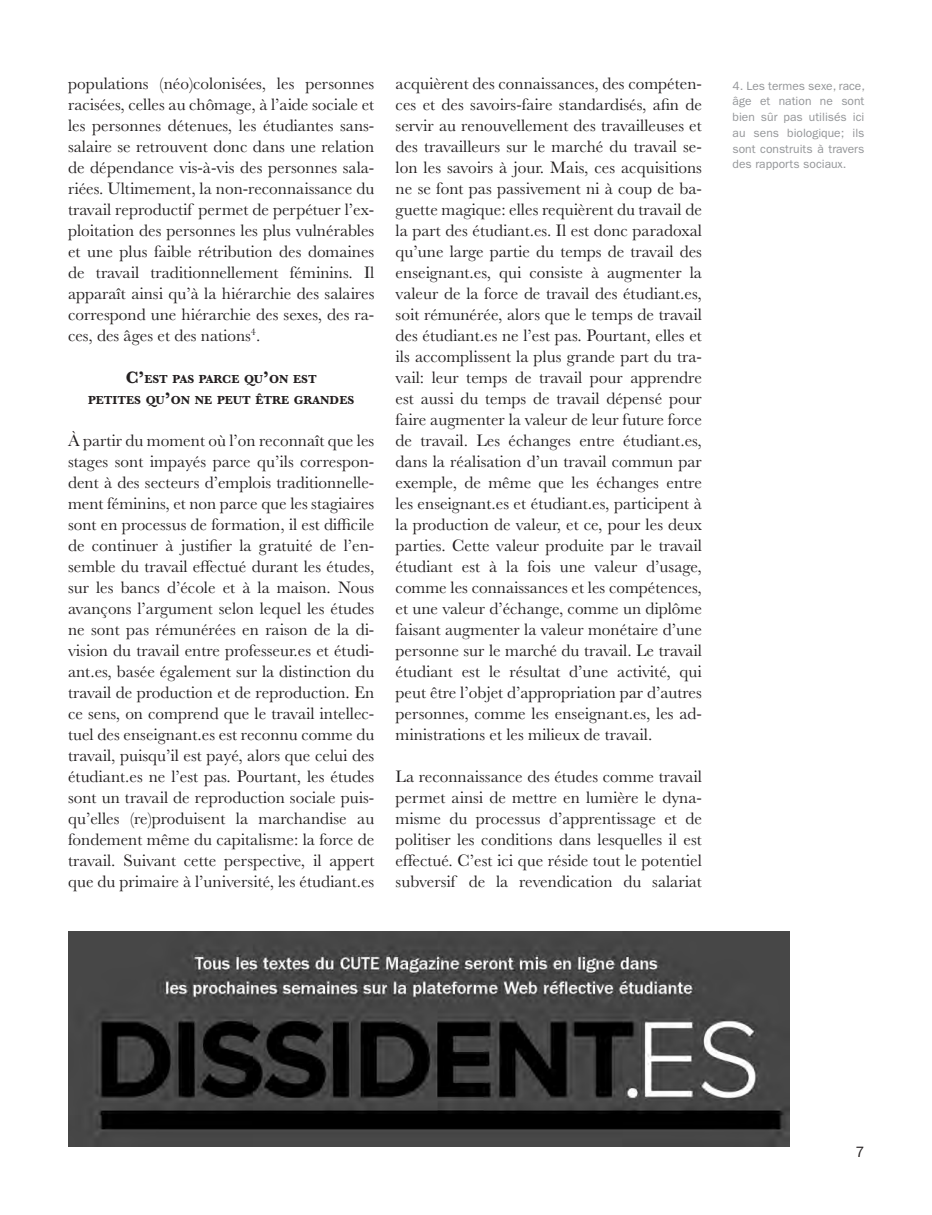
<style>
.page{position:relative;width:932px;height:1215px;background:#fff}
.page>*{position:absolute;margin:0;border:0;box-sizing:border-box;transform-origin:0 0}
.t1{font:17.25px/21px "Baskerville MT Std";color:#231f20;text-align:justify}
.t2{font:15px "ITC Franklin Gothic Std";color:#231f20}
.t3{font:700 12.15px/21px "Baskerville MT Std";color:#231f20;text-align:center}
.t4{font:12px/15.8px "ITC Franklin Gothic Std";color:#939598;text-align:justify}
.s1{font-size:17.25px}
</style>
<div class="page">
<img style="left:68px;top:931px;width:721px;height:216px">
<p class="t1" style="left:68px;top:73px;width:308px">populations (néo)colonisées, les personnes racisées, celles au chômage, à l’aide sociale et les personnes détenues, les étudiantes sans&shy;salaire se retrouvent donc dans une relation de dépendance vis-à-vis des personnes sala&shy;riées. Ultimement, la non-reconnaissance du travail reproductif permet de perpétuer l’ex&shy;ploitation des personnes les plus vulnérables et une plus faible rétribution des domaines de travail traditionnellement féminins. Il apparaît ainsi qu’à la hiérarchie des salaires correspond une hiérarchie des sexes, des ra&shy;ces, des âges et des nations<sup>4</sup>.</p>
<p class="t3" style="left:88px;top:369px;width:267px"><span class="s1">C’</span>EST PAS PARCE QU<span class="s1">’</span>ON EST<br>PETITES QU<span class="s1">’</span>ON NE PEUT ÊTRE GRANDES</p>
<p class="t1" style="left:68px;top:430px;width:308px">À partir du moment où l’on reconnaît que les stages sont impayés parce qu’ils correspon&shy;dent à des secteurs d’emplois traditionnelle&shy;ment féminins, et non parce que les stagiaires sont en processus de formation, il est difficile de continuer à justifier la gratuité de l’en&shy;semble du travail effectué durant les études, sur les bancs d’école et à la maison. Nous avançons l’argument selon lequel les études ne sont pas rémunérées en raison de la di&shy;vision du travail entre professeur.es et étudi&shy;ant.es, basée également sur la distinction du travail de production et de reproduction. En ce sens, on comprend que le travail intellec&shy;tuel des enseignant.es est reconnu comme du travail, puisqu’il est payé, alors que celui des étudiant.es ne l’est pas. Pourtant, les études sont un travail de reproduction sociale puis&shy;qu’elles (re)produisent la marchandise au fondement même du capitalisme: la force de travail. Suivant cette perspective, il appert que du primaire à l’université, les étudiant.es</p>
<p class="t1" style="left:395px;top:73px;width:308px">acquièrent des connaissances, des compéten&shy;ces et des savoirs-faire standardisés, afin de servir au renouvellement des travailleuses et des travailleurs sur le marché du travail se&shy;lon les savoirs à jour. Mais, ces acquisitions ne se font pas passivement ni à coup de ba&shy;guette magique: elles requièrent du travail de la part des étudiant.es. Il est donc paradoxal qu’une large partie du temps de travail des enseignant.es, qui consiste à augmenter la valeur de la force de travail des étudiant.es, soit rémunérée, alors que le temps de travail des étudiant.es ne l’est pas. Pourtant, elles et ils accomplissent la plus grande part du tra&shy;vail: leur temps de travail pour apprendre est aussi du temps de travail dépensé pour faire augmenter la valeur de leur future force de travail. Les échanges entre étudiant.es, dans la réalisation d’un travail commun par exemple, de même que les échanges entre les enseignant.es et étudiant.es, participent à la production de valeur, et ce, pour les deux parties. Cette valeur produite par le travail étudiant est à la fois une valeur d’usage, comme les connaissances et les compétences, et une valeur d’échange, comme un diplôme faisant augmenter la valeur monétaire d’une personne sur le marché du travail. Le travail étudiant est le résultat d’une activité, qui peut être l’objet d’appropriation par d’autres personnes, comme les enseignant.es, les ad&shy;ministrations et les milieux de travail.</p>
<p class="t1" style="left:395px;top:766px;width:308px">La reconnaissance des études comme travail permet ainsi de mettre en lumière le dyna&shy;misme du processus d’apprentissage et de politiser les conditions dans lesquelles il est effectué. C’est ici que réside tout le potentiel subversif de la revendication du salariat</p>
<p class="t4" style="left:732px;top:78px;width:134px">4. Les termes sexe, race, âge et nation ne sont bien sûr pas utilisés ici au sens biologique; ils sont construits à travers des rapports sociaux.</p>
<p class="t2" style="left:855px;top:1144px;width:10px">7</p>
</div>
